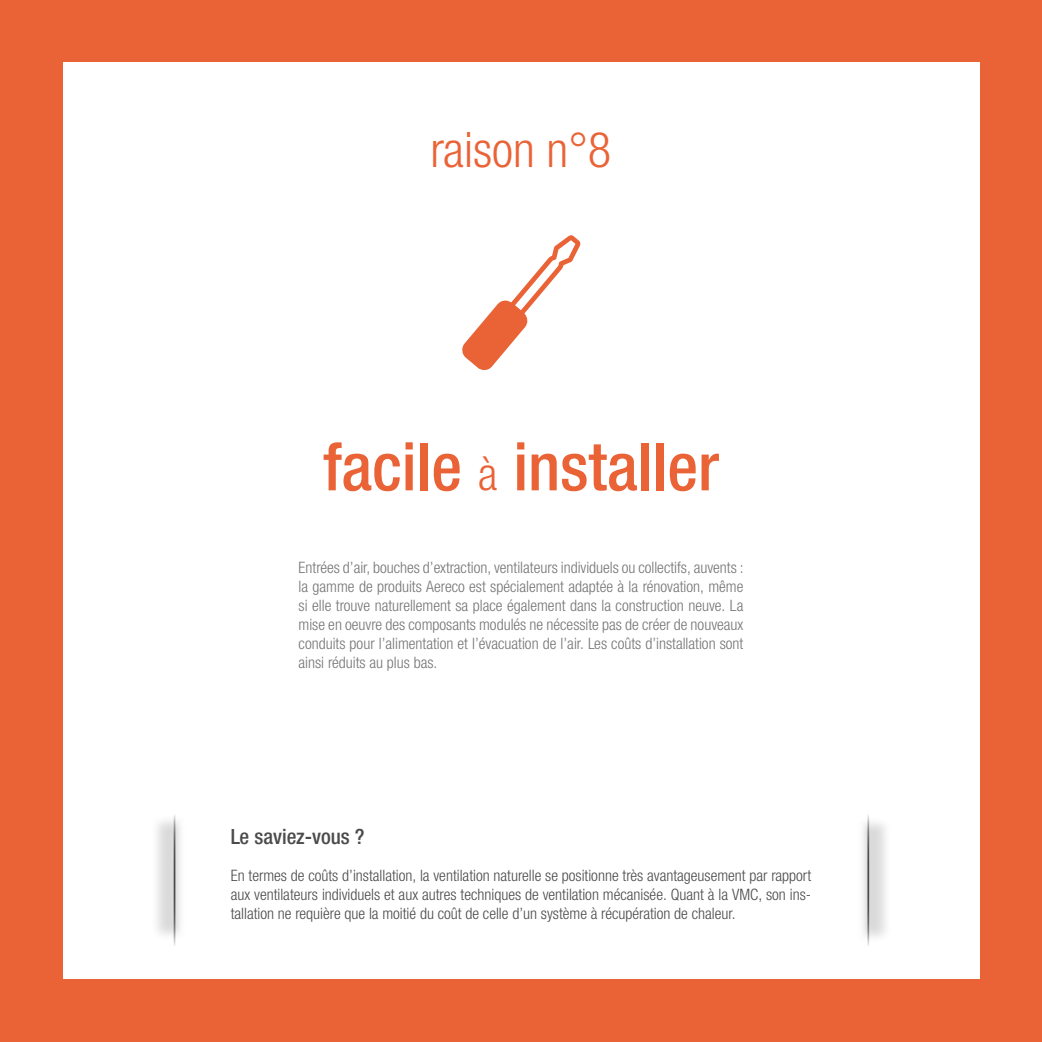
<style>
.page{position:relative;width:1042px;height:1042px;background:#ea6337}
.page>*{position:absolute;margin:0;border:0;box-sizing:border-box;transform-origin:0 0}
.t1{font:500 condensed 66.5px "Helvetica Neue LTW1 G";color:#ea6337}
.t2{font:300 condensed 49px "Helvetica Neue LTW1 G";color:#ea6337}
.t3{font:500 condensed 21px "Helvetica Neue LTW1 G";color:#4b4b4d}
.t4{font:300 condensed 15.75px/18.9px "Helvetica Neue LTW1 G";color:#757577;text-align:justify}
.t5{font:300 condensed 15.75px/18.9px "Helvetica Neue LTW1 G";color:#4b4b4d;text-align:justify}
.s1{font-weight:300;font-size:45.5px}
</style>
<div class="page">
<div style="left:63px;top:63px;width:916px;height:916px;background:#fff"></div>
<div style="left:150px;top:814px;width:39px;height:128px;background:#000;opacity:.15"></div>
<div style="left:177px;top:823px;width:20px;height:109px;background:#fff"></div>
<hr style="left:174px;top:813px;width:1px;height:134px;background:#4b4b4d">
<div style="left:854px;top:816px;width:39px;height:128px;background:#000;opacity:.15"></div>
<div style="left:846px;top:825px;width:20px;height:110px;background:#fff"></div>
<hr style="left:867px;top:813px;width:2px;height:134px;background:#4b4b4d">
<svg style="left:462px;top:235px;width:119px;height:135px"></svg>
<h2 class="t2" style="left:430px;top:121px;width:182px">raison n°8</h2>
<h1 class="t1" style="left:323px;top:427px;width:398px">facile <span class="s1">à</span> installer</h1>
<p class="t4" style="left:299px;top:558px;width:446px">Entrées d’air, bouches d’extraction, ventilateurs individuels ou collectifs, auvents : la gamme de produits Aereco est spécialement adaptée à la rénovation, même si elle trouve naturellement sa place également dans la construction neuve. La mise en oeuvre des composants modulés ne nécessite pas de créer de nouveaux conduits pour l’alimentation et l’évacuation de l’air. Les coûts d’installation sont ainsi réduits au plus bas.</p>
<h3 class="t3" style="left:231px;top:823px;width:135px">Le saviez-vous ?</h3>
<p class="t5" style="left:231px;top:866px;width:582px">En termes de coûts d’installation, la ventilation naturelle se positionne très avantageusement par rapport aux ventilateurs individuels et aux autres techniques de ventilation mécanisée. Quant à la VMC, son ins&shy;tallation ne requière que la moitié du coût de celle d’un système à récupération de chaleur.</p>
</div>
